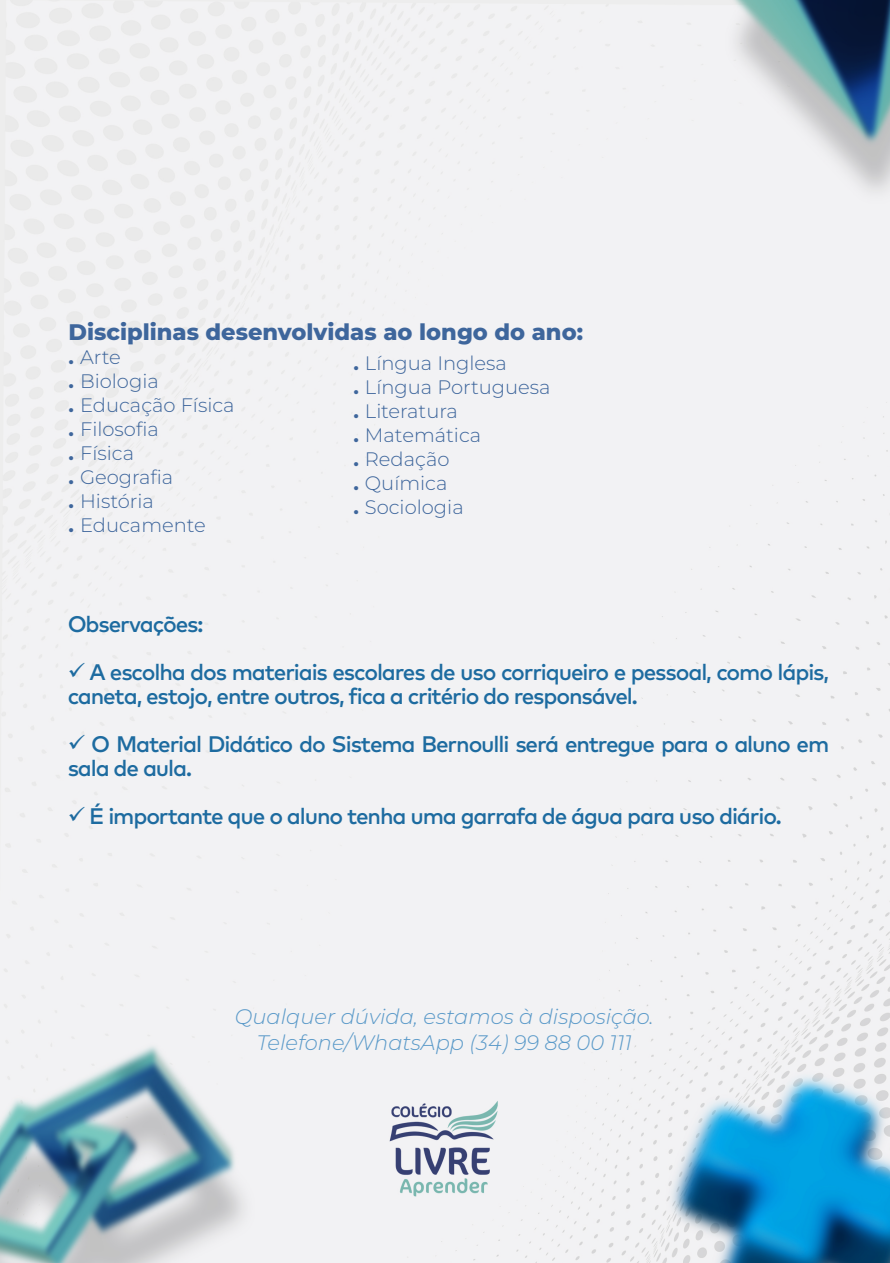
<style>
.page{position:relative;width:890px;height:1263px;background:#fff}
.page>*{position:absolute;margin:0;border:0;box-sizing:border-box;transform-origin:0 0}
.t1{font:500 22.5px/24px "Mark Pro";letter-spacing:-.05em;color:#1d6ba0}
.t2{font:800 22.5px "Montserrat";color:#3e669c}
.t3{font:italic 300 21px/25.2px "Montserrat";color:#5b9ac9;text-align:center}
.t4{font:300 19.5px/24px "Montserrat";color:#3e669c}
.s1{font-weight:700;font-size:21px}
</style>
<div class="page">
<img style="left:0;top:0;width:889px;height:1263px">
<p class="t2" style="left:69px;top:315px;width:516px">Disciplinas desenvolvidas ao longo do ano:</p>
<p class="t4" style="left:69px;top:347px;width:168px"><span class="s1">.</span> Arte<br><span class="s1">.</span> Biologia<br><span class="s1">.</span> Educação Física <span class="s1">.</span> Filosofia<br><span class="s1">.</span> Física<br><span class="s1">.</span> Geografia<br><span class="s1">.</span> História<br><span class="s1">.</span> Educamente</p>
<p class="t4" style="left:353px;top:353px;width:199px"><span class="s1">.</span> Língua Inglesa<br><span class="s1">.</span> Língua Portuguesa <span class="s1">.</span> Literatura<br><span class="s1">.</span> Matemática<br><span class="s1">.</span> Redação<br><span class="s1">.</span> Química<br><span class="s1">.</span> Sociologia</p>
<p class="t1" style="left:68px;top:610px;width:137px">Observações:</p>
<p class="t1" style="left:68px;top:658px;width:762px">✓ A escolha dos materiais escolares de uso corriqueiro e pessoal, como lápis, caneta, estojo, entre outros, fica a critério do responsável.</p>
<p class="t1" style="left:68px;top:730px;width:763px">✓ O Material Didático do Sistema Bernoulli será entregue para o aluno em sala de aula.</p>
<p class="t1" style="left:68px;top:802px;width:715px">✓ É importante que o aluno tenha uma garrafa de água para uso diário.</p>
<p class="t3" style="left:235px;top:1006px;width:420px">Qualquer dúvida, estamos à disposição.<br>Telefone/WhatsApp (34) 99 88 00 111</p>
</div>
